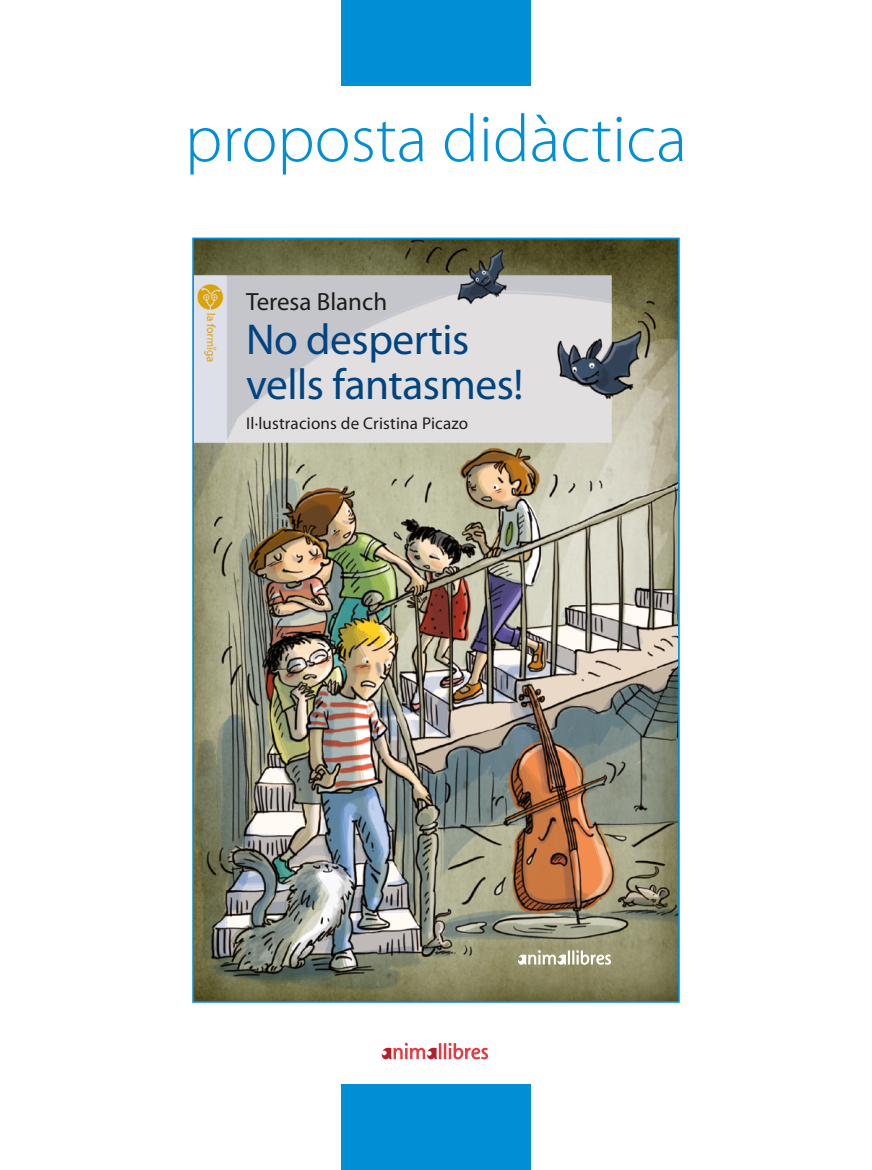
<style>
.page{position:relative;width:872px;height:1170px;background:#fff}
.page>*{position:absolute;margin:0;border:0;box-sizing:border-box;transform-origin:0 0}
.t1{font:300 67.5px "Myriad Pro";color:#008ed5}
.t2{font:43.35px/44.7px "Myriad Pro";letter-spacing:-.01em;color:#004381}
.t3{font:24.9px "Myriad Pro";color:#1d1d1b}
.t4{font:17.1px "Myriad Pro";letter-spacing:.01em;color:#1d1d1b}
</style>
<div class="page">
<img style="left:195px;top:240px;width:481px;height:759px">
<svg style="left:518px;top:950px;width:93px;height:14px"></svg>
<div style="left:192px;top:237px;width:487px;height:765px;border:2px solid #008ed5"></div>
<div style="left:341px;top:0;width:189px;height:85px;background:#008ed5"></div>
<div style="left:341px;top:1084px;width:189px;height:85px;background:#008ed5"></div>
<svg style="left:382px;top:1042px;width:106px;height:17px"></svg>
<h1 class="t1" style="left:185px;top:98px;width:503px">proposta didàctica</h1>
<h3 class="t3" style="left:246px;top:286px;width:143px">Teresa Blanch</h3>
<h2 class="t2" style="left:246px;top:316px;width:279px">No despertis vells fantasmes!</h2>
<p class="t4" style="left:246px;top:413px;width:223px">Il·lustracions de Cristina Picazo</p>
</div>
